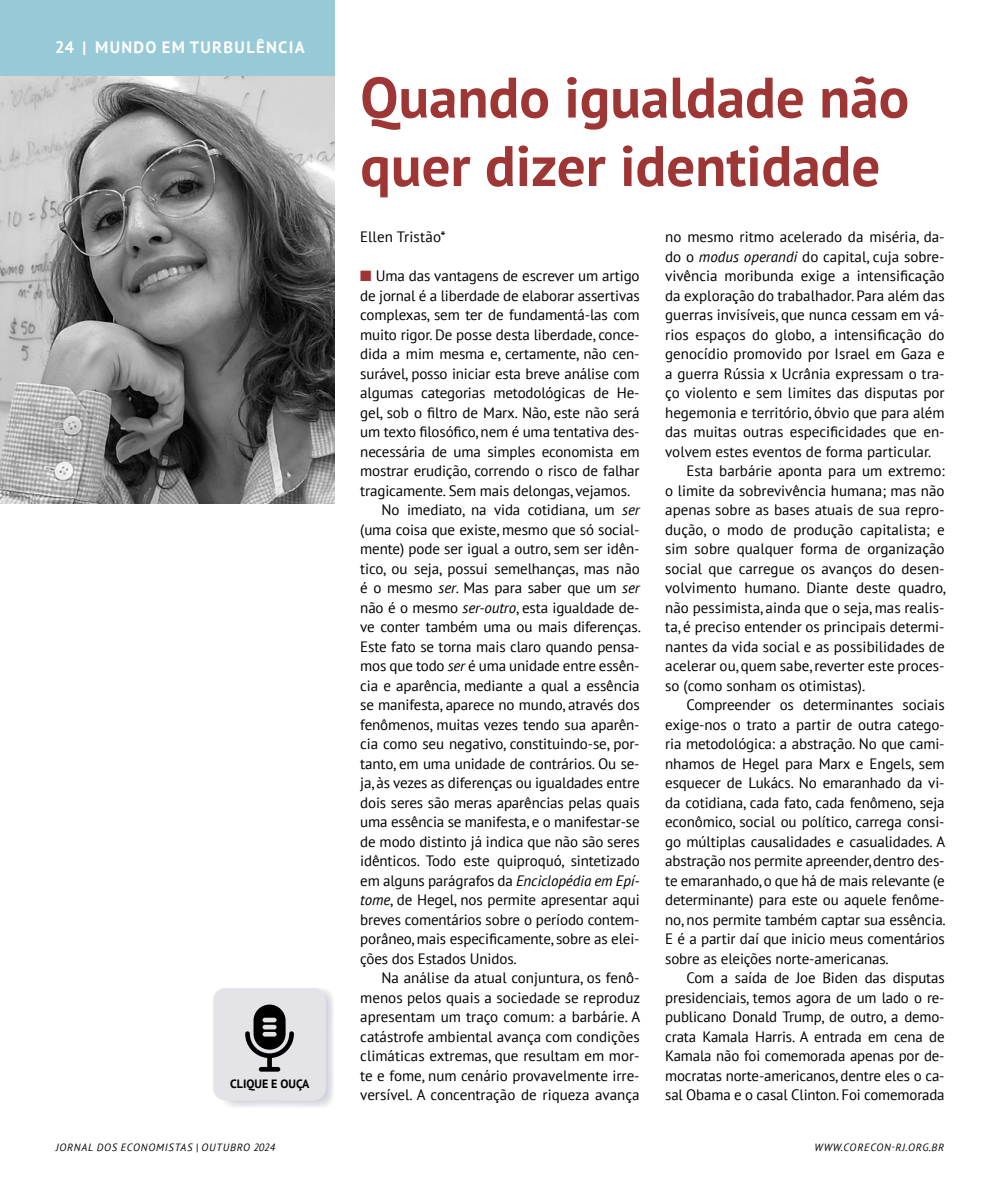
<style>
.page{position:relative;width:1000px;height:1191px;background:#fff}
.page>*{position:absolute;margin:0;border:0;box-sizing:border-box;transform-origin:0 0}
.t1{font:700 57px/68.4px "PT Sans";color:#9d3634}
.t2{font:700 16.5px "PT Sans";letter-spacing:.08em;color:#fff}
.t3{font:15px "PT Sans";letter-spacing:-.01em;color:#000}
.t4{font:700 12px "PT Sans";color:#000}
.t5{font:italic 10.5px "PT Sans";letter-spacing:.08em;color:#000}
.s1{color:#9d3634}
.s2{font-style:italic}
</style>
<div class="page">
<div style="left:0;top:0;width:334px;height:76px;background:#97cad6"></div>
<img style="left:0;top:76px;width:334px;height:428px">
<div style="left:213px;top:988px;width:113px;height:112px;background:#e3e3e8;border-radius:12px"></div>
<svg style="left:245px;top:1004px;width:49px;height:67px"></svg>
<p class="t2" style="left:55px;top:37px;width:251px">24 | MUNDO EM TURBULÊNCIA</p>
<p class="t4" style="left:230px;top:1075px;width:81px">CLIQUE E OUÇA</p>
<h1 class="t1" style="left:360px;top:62px;width:550px">Quando igualdade não quer dizer identidade</h1>
<p class="t3" style="left:360px;top:227px;width:87px">Ellen Tristão*</p>
<p class="t3" style="left:360px;top:266px;width:281px"><span class="s1">■</span> Uma das vantagens de escrever um artigo</p>
<p class="t3" style="left:360px;top:286px;width:281px">de jornal é a liberdade de elaborar assertivas</p>
<p class="t3" style="left:360px;top:305px;width:281px">complexas, sem ter de fundamentá-las com</p>
<p class="t3" style="left:360px;top:325px;width:281px">muito rigor. De posse desta liberdade, conce-</p>
<p class="t3" style="left:360px;top:344px;width:281px">dida a mim mesma e, certamente, não cen-</p>
<p class="t3" style="left:360px;top:364px;width:281px">surável, posso iniciar esta breve análise com</p>
<p class="t3" style="left:360px;top:383px;width:281px">algumas categorias metodológicas de He-</p>
<p class="t3" style="left:360px;top:403px;width:281px">gel, sob o filtro de Marx. Não, este não será</p>
<p class="t3" style="left:360px;top:422px;width:281px">um texto filosófico, nem é uma tentativa des-</p>
<p class="t3" style="left:360px;top:442px;width:281px">necessária de uma simples economista em</p>
<p class="t3" style="left:360px;top:461px;width:281px">mostrar erudição, correndo o risco de falhar</p>
<p class="t3" style="left:360px;top:481px;width:271px">tragicamente. Sem mais delongas, vejamos.</p>
<p class="t3" style="left:381px;top:500px;width:259px">No imediato, na vida cotidiana, um <span class="s2">ser</span></p>
<p class="t3" style="left:360px;top:520px;width:281px">(uma coisa que existe, mesmo que só social-</p>
<p class="t3" style="left:360px;top:539px;width:281px">mente) pode ser igual a outro, sem ser idên-</p>
<p class="t3" style="left:360px;top:559px;width:281px">tico, ou seja, possui semelhanças, mas não</p>
<p class="t3" style="left:360px;top:578px;width:281px">é o mesmo <span class="s2">ser</span>. Mas para saber que um <span class="s2">ser</span></p>
<p class="t3" style="left:360px;top:598px;width:281px">não é o mesmo <span class="s2">ser-outro</span>, esta igualdade de-</p>
<p class="t3" style="left:360px;top:617px;width:282px">ve conter também uma ou mais diferenças.</p>
<p class="t3" style="left:360px;top:637px;width:281px">Este fato se torna mais claro quando pensa-</p>
<p class="t3" style="left:360px;top:656px;width:281px">mos que todo <span class="s2">ser</span> é uma unidade entre essên-</p>
<p class="t3" style="left:360px;top:676px;width:281px">cia e aparência, mediante a qual a essência</p>
<p class="t3" style="left:360px;top:695px;width:281px">se manifesta, aparece no mundo, através dos</p>
<p class="t3" style="left:360px;top:715px;width:281px">fenômenos, muitas vezes tendo sua aparên-</p>
<p class="t3" style="left:360px;top:734px;width:281px">cia como seu negativo, constituindo-se, por-</p>
<p class="t3" style="left:360px;top:754px;width:281px">tanto, em uma unidade de contrários. Ou se-</p>
<p class="t3" style="left:360px;top:773px;width:281px">ja, às vezes as diferenças ou igualdades entre</p>
<p class="t3" style="left:360px;top:793px;width:281px">dois seres são meras aparências pelas quais</p>
<p class="t3" style="left:360px;top:812px;width:281px">uma essência se manifesta, e o manifestar-se</p>
<p class="t3" style="left:360px;top:832px;width:281px">de modo distinto já indica que não são seres</p>
<p class="t3" style="left:360px;top:851px;width:281px">idênticos. Todo este quiproquó, sintetizado</p>
<p class="t3" style="left:360px;top:871px;width:281px">em alguns parágrafos da <span class="s2">Enciclopédia em Epí-</span></p>
<p class="t3" style="left:360px;top:890px;width:281px"><span class="s2">tome</span>, de Hegel, nos permite apresentar aqui</p>
<p class="t3" style="left:360px;top:910px;width:281px">breves comentários sobre o período contem-</p>
<p class="t3" style="left:360px;top:929px;width:281px">porâneo, mais especificamente, sobre as elei-</p>
<p class="t3" style="left:360px;top:949px;width:158px">ções dos Estados Unidos.</p>
<p class="t3" style="left:381px;top:968px;width:259px">Na análise da atual conjuntura, os fenô-</p>
<p class="t3" style="left:360px;top:988px;width:281px">menos pelos quais a sociedade se reproduz</p>
<p class="t3" style="left:360px;top:1007px;width:281px">apresentam um traço comum: a barbárie. A</p>
<p class="t3" style="left:360px;top:1027px;width:281px">catástrofe ambiental avança com condições</p>
<p class="t3" style="left:360px;top:1046px;width:281px">climáticas extremas, que resultam em mor-</p>
<p class="t3" style="left:360px;top:1066px;width:281px">te e fome, num cenário provavelmente irre-</p>
<p class="t3" style="left:360px;top:1085px;width:281px">versível. A concentração de riqueza avança</p>
<p class="t3" style="left:665px;top:227px;width:281px">no mesmo ritmo acelerado da miséria, da-</p>
<p class="t3" style="left:665px;top:247px;width:281px">do o <span class="s2">modus operandi</span> do capital, cuja sobre-</p>
<p class="t3" style="left:665px;top:266px;width:281px">vivência moribunda exige a intensificação</p>
<p class="t3" style="left:665px;top:286px;width:281px">da exploração do trabalhador. Para além das</p>
<p class="t3" style="left:665px;top:305px;width:281px">guerras invisíveis, que nunca cessam em vá-</p>
<p class="t3" style="left:665px;top:325px;width:281px">rios espaços do globo, a intensificação do</p>
<p class="t3" style="left:665px;top:344px;width:281px">genocídio promovido por Israel em Gaza e</p>
<p class="t3" style="left:665px;top:364px;width:281px">a guerra Rússia x Ucrânia expressam o tra-</p>
<p class="t3" style="left:665px;top:383px;width:281px">ço violento e sem limites das disputas por</p>
<p class="t3" style="left:665px;top:403px;width:281px">hegemonia e território, óbvio que para além</p>
<p class="t3" style="left:665px;top:422px;width:281px">das muitas outras especificidades que en-</p>
<p class="t3" style="left:665px;top:442px;width:267px">volvem estes eventos de forma particular.</p>
<p class="t3" style="left:686px;top:461px;width:259px">Esta barbárie aponta para um extremo:</p>
<p class="t3" style="left:665px;top:481px;width:281px">o limite da sobrevivência humana; mas não</p>
<p class="t3" style="left:665px;top:500px;width:281px">apenas sobre as bases atuais de sua repro-</p>
<p class="t3" style="left:665px;top:520px;width:281px">dução, o modo de produção capitalista; e</p>
<p class="t3" style="left:665px;top:539px;width:281px">sim sobre qualquer forma de organização</p>
<p class="t3" style="left:665px;top:559px;width:281px">social que carregue os avanços do desen-</p>
<p class="t3" style="left:665px;top:578px;width:282px">volvimento humano. Diante deste quadro,</p>
<p class="t3" style="left:665px;top:598px;width:281px">não pessimista, ainda que o seja, mas realis-</p>
<p class="t3" style="left:665px;top:617px;width:281px">ta, é preciso entender os principais determi-</p>
<p class="t3" style="left:665px;top:637px;width:281px">nantes da vida social e as possibilidades de</p>
<p class="t3" style="left:665px;top:656px;width:281px">acelerar ou, quem sabe, reverter este proces-</p>
<p class="t3" style="left:665px;top:676px;width:201px">so (como sonham os otimistas).</p>
<p class="t3" style="left:686px;top:695px;width:259px">Compreender os determinantes sociais</p>
<p class="t3" style="left:665px;top:715px;width:281px">exige-nos o trato a partir de outra catego-</p>
<p class="t3" style="left:665px;top:734px;width:281px">ria metodológica: a abstração. No que cami-</p>
<p class="t3" style="left:665px;top:754px;width:281px">nhamos de Hegel para Marx e Engels, sem</p>
<p class="t3" style="left:665px;top:773px;width:281px">esquecer de Lukács. No emaranhado da vi-</p>
<p class="t3" style="left:665px;top:793px;width:281px">da cotidiana, cada fato, cada fenômeno, seja</p>
<p class="t3" style="left:665px;top:812px;width:281px">econômico, social ou político, carrega consi-</p>
<p class="t3" style="left:665px;top:832px;width:281px">go múltiplas causalidades e casualidades. A</p>
<p class="t3" style="left:665px;top:851px;width:281px">abstração nos permite apreender, dentro des-</p>
<p class="t3" style="left:665px;top:871px;width:281px">te emaranhado, o que há de mais relevante (e</p>
<p class="t3" style="left:665px;top:890px;width:281px">determinante) para este ou aquele fenôme-</p>
<p class="t3" style="left:665px;top:910px;width:282px">no, nos permite também captar sua essência.</p>
<p class="t3" style="left:665px;top:929px;width:281px">E é a partir daí que inicio meus comentários</p>
<p class="t3" style="left:665px;top:949px;width:225px">sobre as eleições norte-americanas.</p>
<p class="t3" style="left:686px;top:968px;width:259px">Com a saída de Joe Biden das disputas</p>
<p class="t3" style="left:665px;top:988px;width:281px">presidenciais, temos agora de um lado o re-</p>
<p class="t3" style="left:665px;top:1007px;width:281px">publicano Donald Trump, de outro, a demo-</p>
<p class="t3" style="left:665px;top:1027px;width:281px">crata Kamala Harris. A entrada em cena de</p>
<p class="t3" style="left:665px;top:1046px;width:281px">Kamala não foi comemorada apenas por de-</p>
<p class="t3" style="left:665px;top:1066px;width:281px">mocratas norte-americanos, dentre eles o ca-</p>
<p class="t3" style="left:665px;top:1085px;width:281px">sal Obama e o casal Clinton. Foi comemorada</p>
<p class="t5" style="left:56px;top:1140px;width:221px">JORNAL DOS ECONOMISTAS | OUTUBRO 2024</p>
<p class="t5" style="left:814px;top:1140px;width:131px">WWW.CORECON-RJ.ORG.BR</p>
</div>
